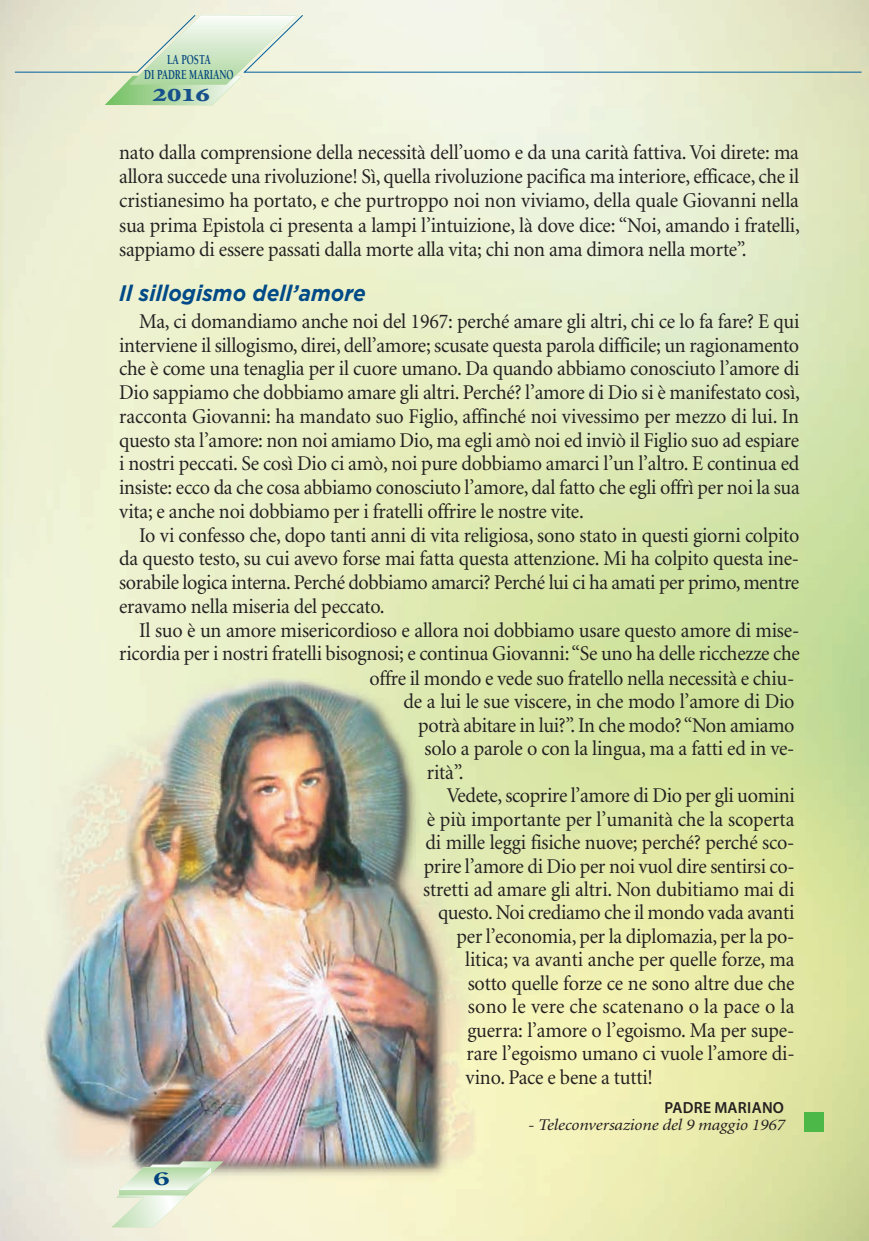
<style>
.page{position:relative;width:869px;height:1241px;background:#fff}
.page>*{position:absolute;margin:0;border:0;box-sizing:border-box;transform-origin:0 0}
.t1{font:italic 700 22.4px "Gotham";color:#004b87;scale:.93 1}
.t2{font:21px/23.8px "Minion";letter-spacing:-.01em;color:#231f20;text-align:justify;scale:.95 1}
.t3{font:21px "Minion";letter-spacing:.015em;color:#231f20;scale:.95 1}
.t4{font:800 19.25px "Garth Graphic";color:#00427d;scale:1.36 1}
.t5{font:900 17.15px "Galliard IT Cby BT";color:#16518b;scale:1.33 1}
.t6{font:italic 16.28px "Minion";letter-spacing:-.005em;color:#231f20;scale:1.1 1}
.t7{font:600 16.1px "Myriad Pro";letter-spacing:.02em;color:#231f20}
.t8{font:700 14px/14.3px "Berkeley";color:#00427d;text-align:center;scale:.68 1}
</style>
<div class="page">
<img style="left:0;top:0;width:868px;height:1240px">
<svg style="left:112px;top:1161px;width:111px;height:65px;background:#e0e9d1"></svg>
<svg style="left:14px;top:14px;width:848px;height:91px;background:#e5ebd4"></svg>
<div style="left:804px;top:1111px;width:19px;height:20px;background:#4cb848"></div>
<p class="t8" style="left:144px;top:54px;width:133px">LA POSTA<br>DI PADRE MARIANO</p>
<p class="t5" style="left:153px;top:88px;width:44px">2016</p>
<p class="t2" style="left:119px;top:142px;width:717px;line-height:24.3px">nato dalla comprensione della necessità dell’uomo e da una carità fattiva. Voi direte: ma allora succede una rivoluzione! Sì, quella rivoluzione pacifica ma interiore, efficace, che il cristianesimo ha portato, e che purtroppo noi non viviamo, della quale Giovanni nella sua prima Epistola ci presenta a lampi l’intuizione, là dove dice: “Noi, amando i fratelli, sappiamo di essere passati dalla morte alla vita; chi non ama dimora nella morte”.</p>
<p class="t1" style="left:119px;top:280px;width:267px">Il sillogismo dell’amore</p>
<p class="t2" style="left:119px;top:311px;width:718px;text-indent:20px">Ma, ci domandiamo anche noi del 1967: perché amare gli altri, chi ce lo fa fare? E qui interviene il sillogismo, direi, dell’amore; scusate questa parola difficile; un ragionamento che è come una tenaglia per il cuore umano. Da quando abbiamo conosciuto l’amore di Dio sappiamo che dobbiamo amare gli altri. Perché? l’amore di Dio si è manifestato così, racconta Giovanni: ha mandato suo Figlio, affinché noi vivessimo per mezzo di lui. In questo sta l’amore: non noi amiamo Dio, ma egli amò noi ed inviò il Figlio suo ad espiare i nostri peccati. Se così Dio ci amò, noi pure dobbiamo amarci l’un l’altro. E continua ed insiste: ecco da che cosa abbiamo conosciuto l’amore, dal fatto che egli offrì per noi la sua vita; e anche noi dobbiamo per i fratelli offrire le nostre vite.</p>
<p class="t2" style="left:119px;top:524px;width:717px;text-indent:20px">Io vi confesso che, dopo tanti anni di vita religiosa, sono stato in questi giorni colpito da questo testo, su cui avevo forse mai fatta questa attenzione. Mi ha colpito questa ine&shy;sorabile logica interna. Perché dobbiamo amarci? Perché lui ci ha amati per primo, mentre eravamo nella miseria del peccato.</p>
<p class="t2" style="left:119px;top:619px;width:717px;text-align:right">Il suo è un amore misericordioso e allora noi dobbiamo usare questo amore di mise&shy;ricordia per i nostri fratelli bisognosi; e continua Giovanni: “Se uno ha delle ricchezze che</p>
<p class="t2" style="left:369px;top:667px;width:448px">offre il mondo e vede suo fratello nella necessità e chiu-</p>
<p class="t2" style="left:403px;top:691px;width:413px">de a lui le sue viscere, in che modo l’amore di Dio</p>
<p class="t2" style="left:418px;top:714px;width:397px">potrà abitare in lui?”. In che modo? “Non amiamo</p>
<p class="t2" style="left:424px;top:738px;width:391px">solo a parole o con la lingua, ma a fatti ed in ve-</p>
<p class="t2" style="left:426px;top:761px;width:40px">rità”.</p>
<p class="t2" style="left:446px;top:785px;width:367px">Vedete, scoprire l’amore di Dio per gli uomini</p>
<p class="t2" style="left:426px;top:808px;width:388px">è più importante per l’umanità che la scoperta</p>
<p class="t2" style="left:425px;top:832px;width:389px">di mille leggi fisiche nuove; perché? perché sco-</p>
<p class="t2" style="left:423px;top:855px;width:392px">prire l’amore di Dio per noi vuol dire sentirsi co-</p>
<p class="t2" style="left:423px;top:878px;width:392px">stretti ad amare gli altri. Non dubitiamo mai di</p>
<p class="t2" style="left:438px;top:902px;width:376px">questo. Noi crediamo che il mondo vada avanti</p>
<p class="t2" style="left:456px;top:925px;width:357px">per l’economia, per la diplomazia, per la po-</p>
<p class="t2" style="left:465px;top:949px;width:348px">litica; va avanti anche per quelle forze, ma</p>
<p class="t2" style="left:467px;top:972px;width:345px">sotto quelle forze ce ne sono altre due che</p>
<p class="t3" style="left:467px;top:998px;width:345px">sono le vere che scatenano o la pace o la</p>
<p class="t2" style="left:467px;top:1019px;width:345px">guerra: l’amore o l’egoismo. Ma per supe-</p>
<p class="t2" style="left:466px;top:1043px;width:347px">rare l’egoismo umano ci vuole l’amore di-</p>
<p class="t2" style="left:465px;top:1066px;width:198px">vino. Pace e bene a tutti!</p>
<p class="t4" style="left:153px;top:1171px;width:14px">6</p>
<p class="t7" style="left:664px;top:1100px;width:121px">PADRE MARIANO</p>
<p class="t6" style="left:527px;top:1118px;width:235px">- Teleconversazione del 9 maggio 1967</p>
</div>
